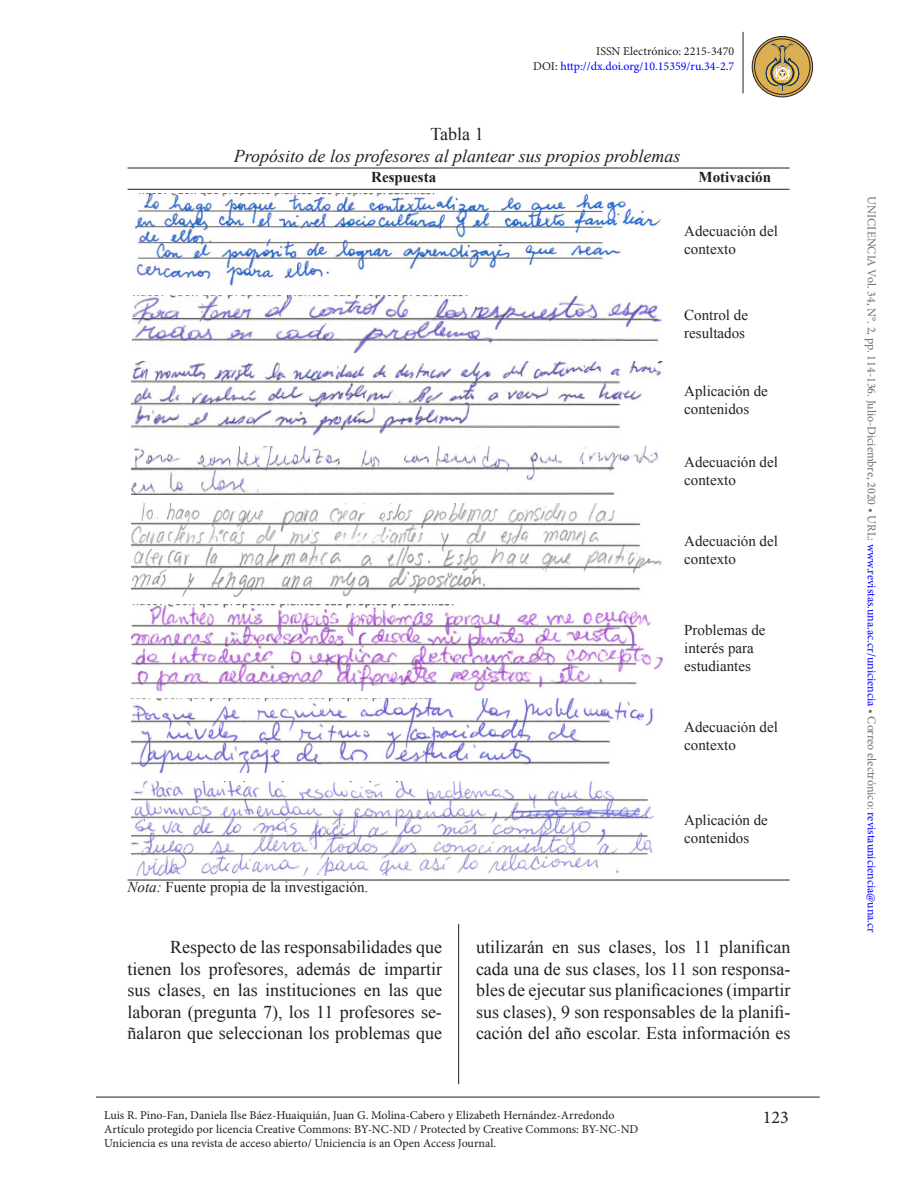
<style>
.page{position:relative;width:918px;height:1188px;background:#fff}
.page>*{position:absolute;margin:0;border:0;box-sizing:border-box;transform-origin:0 0}
.texto_general_espaci{font:18px/21.6px "Times New Roman";color:#231f20;text-align:justify}
.titulo_tabla{font:italic 18px "Times New Roman";color:#231f20}
.titulo_tabla-2{font:18px "Times New Roman";color:#231f20}
.t1{font:18px "Minion Pro";color:#231f20}
.textos_tablas{font:15px/18px "Times New Roman";color:#231f20}
.fuente{font:15px "Times New Roman";color:#231f20}
.encabezado_tablas{font:700 15px "Times New Roman";color:#231f20}
.t2{font:12px/14.4px "Minion Pro";color:#231f20}
.t3{font:12px "Minion Pro";color:#6c6d70}
.t4{font:12px/14.4px "Minion Pro";color:#00f;text-align:right}
.s1{color:#231f20}
.s2{font-style:italic}
.s3{color:#00f}
</style>
<div class="page">
<hr style="left:743px;top:32px;width:1px;height:61px;background:#231f20">
<hr style="left:458px;top:110px;width:1px;height:974px;background:#231f20">
<hr style="left:96px;top:1097px;width:724px;height:1px;background:#231f20">
<svg style="left:752px;top:37px;width:61px;height:60px"></svg>
<div style="left:754px;top:39px;width:56px;height:56px;border:1px solid #231f20;border-radius:50%"></div>
<div style="left:752px;top:36px;width:61px;height:61px;border:1px solid #231f20;border-radius:50%"></div>
<svg style="left:766px;top:42px;width:33px;height:50px;background:#b99d5a"></svg>
<div style="left:430px;top:110px;width:53px;height:814px;background:#fff"></div>
<hr style="left:128px;top:168px;width:552px;height:1px;background:#231f20">
<hr style="left:680px;top:168px;width:110px;height:1px;background:#231f20">
<hr style="left:128px;top:189px;width:552px;height:1px;background:#231f20">
<hr style="left:680px;top:189px;width:110px;height:1px;background:#231f20">
<hr style="left:128px;top:880px;width:552px;height:1px;background:#231f20">
<hr style="left:680px;top:880px;width:110px;height:1px;background:#231f20">
<img style="left:135px;top:194px;width:527px;height:92px">
<img style="left:132px;top:295px;width:532px;height:58px">
<img style="left:132px;top:361px;width:532px;height:77px">
<img style="left:132px;top:446px;width:526px;height:49px">
<img style="left:132px;top:503px;width:530px;height:93px">
<img style="left:132px;top:605px;width:531px;height:85px">
<img style="left:132px;top:699px;width:523px;height:74px">
<img style="left:132px;top:781px;width:522px;height:95px">
<p class="t4" style="left:533px;top:45px;width:203px"><span class="s1">ISSN Electrónico: 2215-3470<br>DOI:</span> http://dx.doi.org/10.15359/ru.34-2.7</p>
<p class="titulo_tabla-2" style="left:431px;top:122px;width:55px">Tabla 1</p>
<p class="titulo_tabla" style="left:234px;top:143px;width:448px">Propósito de los profesores al plantear sus propios problemas</p>
<p class="encabezado_tablas" style="left:371px;top:167px;width:66px">Respuesta</p>
<p class="encabezado_tablas" style="left:699px;top:167px;width:74px">Motivación</p>
<p class="textos_tablas" style="left:684px;top:222px;width:95px">Adecuación del contexto</p>
<p class="textos_tablas" style="left:684px;top:306px;width:65px">Control de resultados</p>
<p class="textos_tablas" style="left:684px;top:381px;width:85px">Aplicación de contenidos</p>
<p class="textos_tablas" style="left:684px;top:452px;width:95px">Adecuación del contexto</p>
<p class="textos_tablas" style="left:684px;top:532px;width:95px">Adecuación del contexto</p>
<p class="textos_tablas" style="left:684px;top:620px;width:83px">Problemas de interés para estudiantes</p>
<p class="textos_tablas" style="left:684px;top:718px;width:95px">Adecuación del contexto</p>
<p class="fuente" style="left:128px;top:877px;width:242px"><span class="s2">Nota:</span> Fuente propia de la investigación.</p>
<p class="texto_general_espaci" style="left:128px;top:936px;width:316px;text-indent:43px">Respecto de las responsabilidades que tienen los profesores, además de impartir sus clases, en las instituciones en las que laboran (pregunta 7), los 11 profesores se&shy;ñalaron que seleccionan los problemas que</p>
<p class="textos_tablas" style="left:684px;top:811px;width:85px">Aplicación de contenidos</p>
<p class="texto_general_espaci" style="left:476px;top:936px;width:316px">utilizarán en sus clases, los 11 planifican cada una de sus clases, los 11 son responsa&shy;bles de ejecutar sus planificaciones (impartir sus clases), 9 son responsables de la planifi&shy;cación del año escolar. Esta información es</p>
<p class="t2" style="left:104px;top:1108px;width:536px">Luis R. Pino-Fan, Daniela Ilse Báez-Huaiquián, Juan G. Molina-Cabero y Elizabeth Hernández-Arredondo<br>Artículo protegido por licencia Creative Commons: BY-NC-ND / Protected by Creative Commons: BY-NC-ND<br>Uniciencia es una revista de acceso abierto/ Uniciencia is an Open Access Journal.</p>
<p class="t1" style="left:763px;top:1105px;width:27px">123</p>
<p class="t3" style="left:880px;top:196px;width:738px;rotate:90deg">UNICIENCIA Vol. 34, N°. 2, pp. 114-136. Julio-Diciembre, 2020 • URL: <span class="s3">www.revistas.una.ac.cr/uniciencia</span> • Correo electrónico: <span class="s3">revistauniciencia@una.cr</span></p>
</div>
